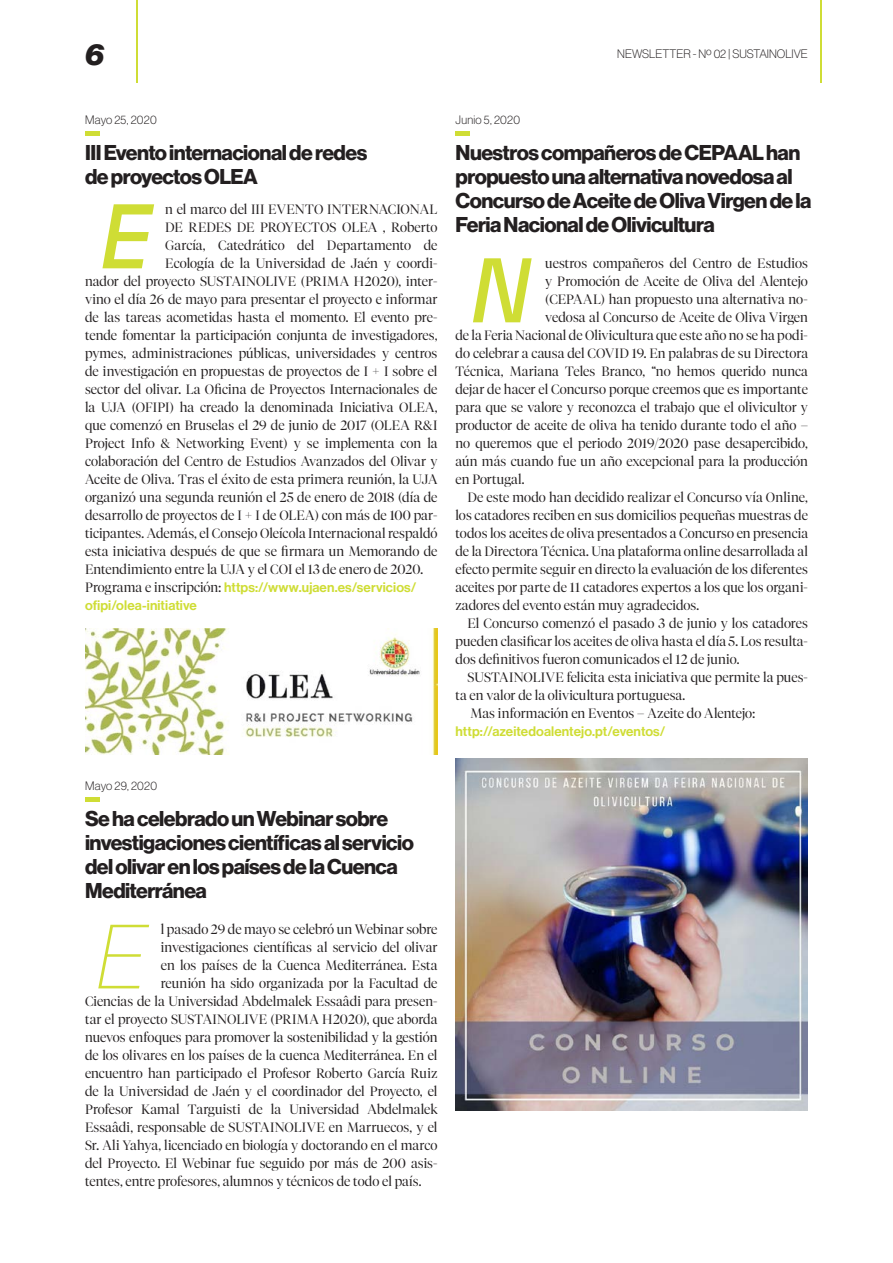
<style>
.page{position:relative;width:893px;height:1263px;background:#fff}
.page>*{position:absolute;margin:0;border:0;box-sizing:border-box;transform-origin:0 0}
.t1{font:italic 88.95px "Haas Grot Disp 26 X Thin";color:#cfdd35}
.t2{font:italic 86.25px "Antique Olive Std";color:#cfdd35}
.t3{font:italic 900 30px "Haas Grot Disp 96";color:#231f20}
.t4{font:700 21px/24px "Haas Grot Disp 75";letter-spacing:-.025em;color:#231f20}
.t5{font:300 13.5px "Tiempos Fine";color:#231f20}
.t6{font:500 13.5px/18px "Haas Grot Disp 65";letter-spacing:.01em;color:#cfdd35}
.t7{font:100 12px "Haas Grot Disp 35";color:#231f20}
.t8{font:100 12px "Haas Grot Disp 35";letter-spacing:.02em;color:#231f20}
.t9{font:100 12px "Haas Grot Disp 35";letter-spacing:.025em;color:#231f20}
.s1{font-family:"Tiempos Fine";font-weight:300;color:#231f20}
</style>
<div class="page">
<img style="left:85px;top:629px;width:352px;height:125px">
<img style="left:455px;top:758px;width:353px;height:353px">
<hr style="left:137px;top:0;width:1px;height:82px;background:#cfdd35">
<hr style="left:821px;top:0;width:1px;height:82px;background:#cfdd35">
<div style="left:85px;top:131px;width:14px;height:5px;background:#cfdd35"></div>
<div style="left:85px;top:797px;width:14px;height:5px;background:#cfdd35"></div>
<div style="left:455px;top:131px;width:15px;height:5px;background:#cfdd35"></div>
<h3 class="t3" style="left:85px;top:37px;width:20px">6</h3>
<p class="t7" style="left:617px;top:47px;width:192px">NEWSLETTER - Nº 02 | SUSTAINOLIVE</p>
<p class="t7" style="left:85px;top:113px;width:73px">Mayo 25, 2020</p>
<h3 class="t4" style="left:85px;top:141px;width:284px">III Evento internacional de redes de proyectos OLEA</h3>
<h2 class="t2" style="left:97px;top:185px;width:54px">E</h2>
<p class="t5" style="left:165px;top:201px;width:274px">n el marco del III EVENTO INTERNACIONAL</p>
<p class="t5" style="left:165px;top:219px;width:274px">DE REDES DE PROYECTOS OLEA , Roberto</p>
<p class="t5" style="left:165px;top:237px;width:274px">García, Catedrático del Departamento de</p>
<p class="t5" style="left:165px;top:255px;width:274px">Ecología de la Universidad de Jaén y coordi-</p>
<p class="t5" style="left:85px;top:273px;width:354px">nador del proyecto SUSTAINOLIVE (PRIMA H2020), inter-</p>
<p class="t5" style="left:85px;top:291px;width:354px">vino el día 26 de mayo para presentar el proyecto e informar</p>
<p class="t5" style="left:85px;top:309px;width:354px">de las tareas acometidas hasta el momento. El evento pre-</p>
<p class="t5" style="left:85px;top:327px;width:354px">tende fomentar la participación conjunta de investigadores,</p>
<p class="t5" style="left:85px;top:345px;width:354px">pymes, administraciones públicas, universidades y centros</p>
<p class="t5" style="left:85px;top:363px;width:354px">de investigación en propuestas de proyectos de I + I sobre el</p>
<p class="t5" style="left:85px;top:381px;width:354px">sector del olivar. La Oficina de Proyectos Internacionales de</p>
<p class="t5" style="left:85px;top:399px;width:354px">la UJA (OFIPI) ha creado la denominada Iniciativa OLEA,</p>
<p class="t5" style="left:85px;top:417px;width:354px">que comenzó en Bruselas el 29 de junio de 2017 (OLEA R&amp;I</p>
<p class="t5" style="left:85px;top:435px;width:354px">Project Info &amp; Networking Event) y se implementa con la</p>
<p class="t5" style="left:85px;top:453px;width:354px">colaboración del Centro de Estudios Avanzados del Olivar y</p>
<p class="t5" style="left:85px;top:471px;width:354px">Aceite de Oliva. Tras el éxito de esta primera reunión, la UJA</p>
<p class="t5" style="left:85px;top:489px;width:354px">organizó una segunda reunión el 25 de enero de 2018 (día de</p>
<p class="t5" style="left:85px;top:507px;width:354px">desarrollo de proyectos de I + I de OLEA) con más de 100 par-</p>
<p class="t5" style="left:85px;top:525px;width:354px">ticipantes. Además, el Consejo Oleícola Internacional respaldó</p>
<p class="t5" style="left:85px;top:543px;width:354px">esta iniciativa después de que se firmara un Memorando de</p>
<p class="t5" style="left:85px;top:561px;width:340px">Entendimiento entre la UJA y el COI el 13 de enero de 2020.</p>
<p class="t6" style="left:85px;top:579px;width:333px"><span class="s1">Programa e inscripción:</span> https://www.ujaen.es/servicios/ ofipi/olea-initiative</p>
<p class="t8" style="left:85px;top:779px;width:74px">Mayo 29, 2020</p>
<h3 class="t4" style="left:85px;top:807px;width:330px">Se ha celebrado un Webinar sobre investigaciones científicas al servicio del olivar en los países de la Cuenca<br>Mediterránea</h3>
<h1 class="t1" style="left:97px;top:907px;width:51px">E</h1>
<p class="t5" style="left:161px;top:921px;width:278px">l pasado 29 de mayo se celebró un Webinar sobre</p>
<p class="t5" style="left:161px;top:939px;width:278px">investigaciones científicas al servicio del olivar</p>
<p class="t5" style="left:161px;top:957px;width:278px">en los países de la Cuenca Mediterránea. Esta</p>
<p class="t5" style="left:161px;top:975px;width:278px">reunión ha sido organizada por la Facultad de</p>
<p class="t5" style="left:85px;top:993px;width:354px">Ciencias de la Universidad Abdelmalek Essaâdi para presen-</p>
<p class="t5" style="left:85px;top:1011px;width:354px">tar el proyecto SUSTAINOLIVE (PRIMA H2020), que aborda</p>
<p class="t5" style="left:85px;top:1029px;width:354px">nuevos enfoques para promover la sostenibilidad y la gestión</p>
<p class="t5" style="left:85px;top:1047px;width:354px">de los olivares en los países de la cuenca Mediterránea. En el</p>
<p class="t5" style="left:85px;top:1065px;width:354px">encuentro han participado el Profesor Roberto García Ruiz</p>
<p class="t5" style="left:85px;top:1083px;width:354px">de la Universidad de Jaén y el coordinador del Proyecto, el</p>
<p class="t5" style="left:85px;top:1101px;width:354px">Profesor Kamal Targuisti de la Universidad Abdelmalek</p>
<p class="t5" style="left:85px;top:1119px;width:354px">Essaâdi, responsable de SUSTAINOLIVE en Marruecos, y el</p>
<p class="t5" style="left:85px;top:1137px;width:354px">Sr. Ali Yahya, licenciado en biología y doctorando en el marco</p>
<p class="t5" style="left:85px;top:1155px;width:354px">del Proyecto. El Webinar fue seguido por más de 200 asis-</p>
<p class="t5" style="left:85px;top:1173px;width:338px">tentes, entre profesores, alumnos y técnicos de todo el país.</p>
<p class="t9" style="left:455px;top:113px;width:66px">Junio 5, 2020</p>
<h3 class="t4" style="left:455px;top:141px;width:358px">Nuestros compañeros de CEPAAL han propuesto una alternativa novedosa al Concurso de Aceite de Oliva Virgen de la Feria Nacional de Olivicultura</h3>
<h2 class="t2" style="left:467px;top:239px;width:64px">N</h2>
<p class="t5" style="left:545px;top:255px;width:264px">uestros compañeros del Centro de Estudios</p>
<p class="t5" style="left:545px;top:273px;width:264px">y Promoción de Aceite de Oliva del Alentejo</p>
<p class="t5" style="left:545px;top:291px;width:264px">(CEPAAL) han propuesto una alternativa no-</p>
<p class="t5" style="left:545px;top:309px;width:264px">vedosa al Concurso de Aceite de Oliva Virgen</p>
<p class="t5" style="left:455px;top:327px;width:354px">de la Feria Nacional de Olivicultura que este año no se ha podi-</p>
<p class="t5" style="left:455px;top:345px;width:354px">do celebrar a causa del COVID 19. En palabras de su Directora</p>
<p class="t5" style="left:455px;top:363px;width:354px">Técnica, Mariana Teles Branco, “no hemos querido nunca</p>
<p class="t5" style="left:455px;top:381px;width:354px">dejar de hacer el Concurso porque creemos que es importante</p>
<p class="t5" style="left:455px;top:399px;width:354px">para que se valore y reconozca el trabajo que el olivicultor y</p>
<p class="t5" style="left:455px;top:417px;width:354px">productor de aceite de oliva ha tenido durante todo el año –</p>
<p class="t5" style="left:455px;top:435px;width:354px">no queremos que el periodo 2019/2020 pase desapercibido,</p>
<p class="t5" style="left:455px;top:453px;width:354px">aún más cuando fue un año excepcional para la producción</p>
<p class="t5" style="left:455px;top:471px;width:71px">en Portugal.</p>
<p class="t5" style="left:467px;top:489px;width:342px">De este modo han decidido realizar el Concurso vía Online,</p>
<p class="t5" style="left:455px;top:507px;width:354px">los catadores reciben en sus domicilios pequeñas muestras de</p>
<p class="t5" style="left:455px;top:525px;width:354px">todos los aceites de oliva presentados a Concurso en presencia</p>
<p class="t5" style="left:455px;top:543px;width:354px">de la Directora Técnica. Una plataforma online desarrollada al</p>
<p class="t5" style="left:455px;top:561px;width:354px">efecto permite seguir en directo la evaluación de los diferentes</p>
<p class="t5" style="left:455px;top:579px;width:354px">aceites por parte de 11 catadores expertos a los que los organi-</p>
<p class="t5" style="left:455px;top:597px;width:245px">zadores del evento están muy agradecidos.</p>
<p class="t5" style="left:467px;top:615px;width:342px">El Concurso comenzó el pasado 3 de junio y los catadores</p>
<p class="t5" style="left:455px;top:633px;width:354px">pueden clasificar los aceites de oliva hasta el día 5. Los resulta-</p>
<p class="t5" style="left:455px;top:651px;width:285px">dos definitivos fueron comunicados el 12 de junio.</p>
<p class="t5" style="left:467px;top:669px;width:342px">SUSTAINOLIVE felicita esta iniciativa que permite la pues-</p>
<p class="t5" style="left:455px;top:687px;width:231px">ta en valor de la olivicultura portuguesa.</p>
<p class="t5" style="left:470px;top:705px;width:286px">Mas información en Eventos – Azeite do Alentejo:</p>
<p class="t6" style="left:455px;top:723px;width:211px">http://azeitedoalentejo.pt/eventos/</p>
</div>
